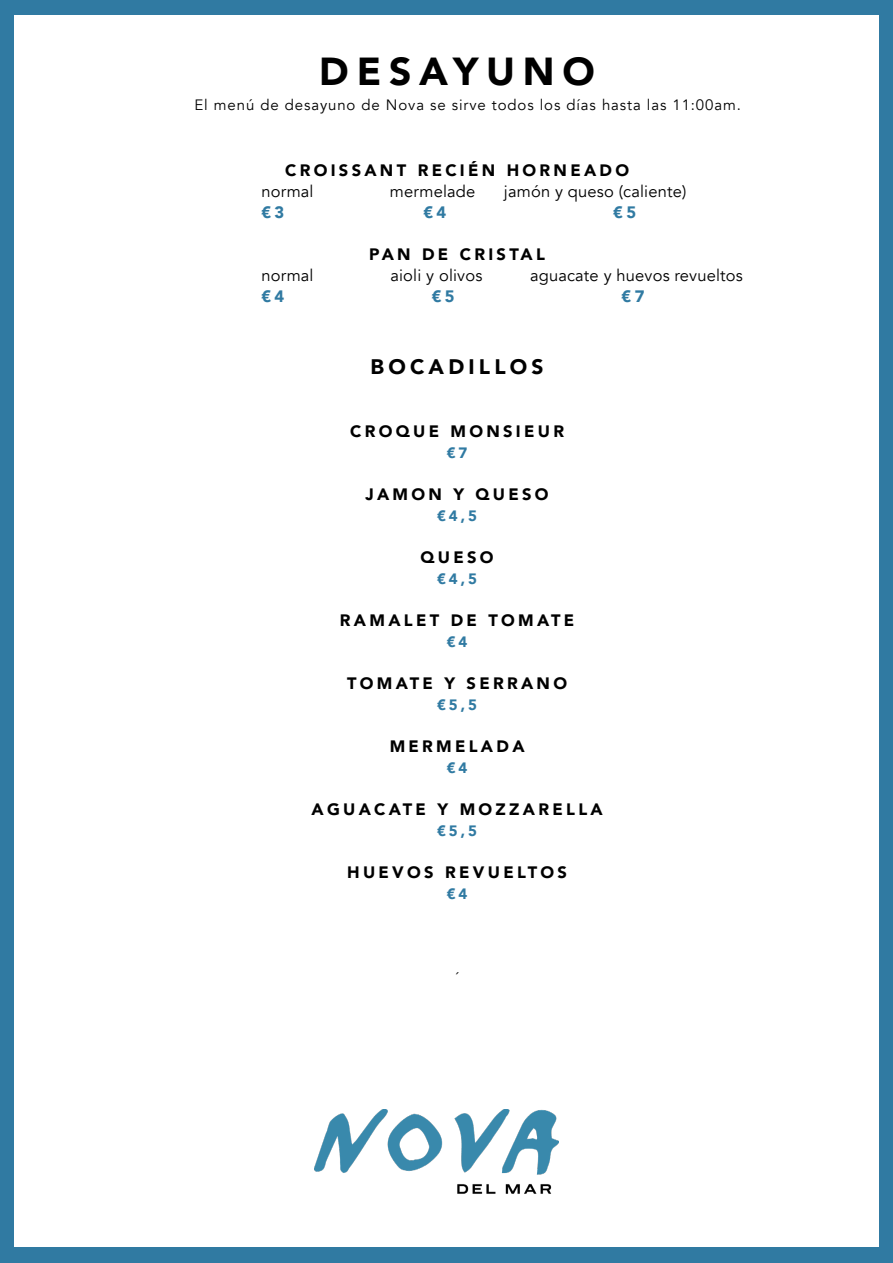
<style>
.page{position:relative;width:893px;height:1263px;background:#307aa2}
.page>*{position:absolute;margin:0;border:0;box-sizing:border-box;transform-origin:0 0}
.t1{font:900 39px "Avenir";letter-spacing:.2em;color:#000}
.t2{font:900 21px "Avenir";letter-spacing:.2em;color:#000}
.t3{font:900 16.5px "Avenir";letter-spacing:.2em;color:#000}
.t4{font:16.5px "Avenir";letter-spacing:.01em;color:#000}
.t5{font:900 16.5px "Avenir";color:#307aa2}
.t6{font:15px "Avenir";letter-spacing:.06em;color:#000}
.t7{font:900 15px "Avenir";color:#307aa2}
</style>
<div class="page">
<div style="left:14px;top:16px;width:865px;height:1231px;background:#fff"></div>
<img style="left:314px;top:1109px;width:245px;height:85px">
<h1 class="t1" style="left:319px;top:45px;width:277px">DESAYUNO</h1>
<p class="t6" style="left:195px;top:95px;width:548px">El menú de desayuno de Nova se sirve todos los días hasta las 11:00am.</p>
<p class="t3" style="left:285px;top:159px;width:346px">CROISSANT RECIÉN HORNEADO</p>
<p class="t4" style="left:261px;top:180px;width:54px">normal</p>
<p class="t4" style="left:390px;top:180px;width:87px">mermelade</p>
<p class="t4" style="left:504px;top:180px;width:184px">jamón y queso (caliente)</p>
<p class="t5" style="left:261px;top:201px;width:24px">€3</p>
<p class="t5" style="left:423px;top:201px;width:24px">€4</p>
<p class="t5" style="left:613px;top:201px;width:24px">€5</p>
<p class="t3" style="left:369px;top:243px;width:177px">PAN DE CRISTAL</p>
<p class="t4" style="left:261px;top:264px;width:54px">normal</p>
<p class="t4" style="left:390px;top:264px;width:93px">aioli y olivos</p>
<p class="t4" style="left:530px;top:264px;width:214px">aguacate y huevos revueltos</p>
<p class="t5" style="left:261px;top:285px;width:24px">€4</p>
<p class="t5" style="left:432px;top:285px;width:24px">€5</p>
<p class="t5" style="left:622px;top:285px;width:24px">€7</p>
<p class="t2" style="left:371px;top:353px;width:175px">BOCADILLOS</p>
<p class="t3" style="left:350px;top:420px;width:215px">CROQUE MONSIEUR</p>
<p class="t7" style="left:447px;top:443px;width:22px">€7</p>
<p class="t3" style="left:366px;top:483px;width:185px">JAMON Y QUESO</p>
<p class="t7" style="left:437px;top:506px;width:42px">€4,5</p>
<p class="t3" style="left:421px;top:546px;width:75px">QUESO</p>
<p class="t7" style="left:437px;top:569px;width:42px">€4,5</p>
<p class="t3" style="left:340px;top:609px;width:236px">RAMALET DE TOMATE</p>
<p class="t7" style="left:447px;top:632px;width:22px">€4</p>
<p class="t3" style="left:347px;top:672px;width:221px">TOMATE Y SERRANO</p>
<p class="t7" style="left:437px;top:695px;width:42px">€5,5</p>
<p class="t3" style="left:390px;top:735px;width:136px">MERMELADA</p>
<p class="t7" style="left:447px;top:758px;width:22px">€4</p>
<p class="t3" style="left:311px;top:798px;width:293px">AGUACATE Y MOZZARELLA</p>
<p class="t7" style="left:437px;top:821px;width:42px">€5,5</p>
<p class="t3" style="left:347px;top:861px;width:221px">HUEVOS REVUELTOS</p>
<p class="t7" style="left:447px;top:884px;width:22px">€4</p>
<p class="t6" style="left:455px;top:968px;width:5px">´</p>
</div>
